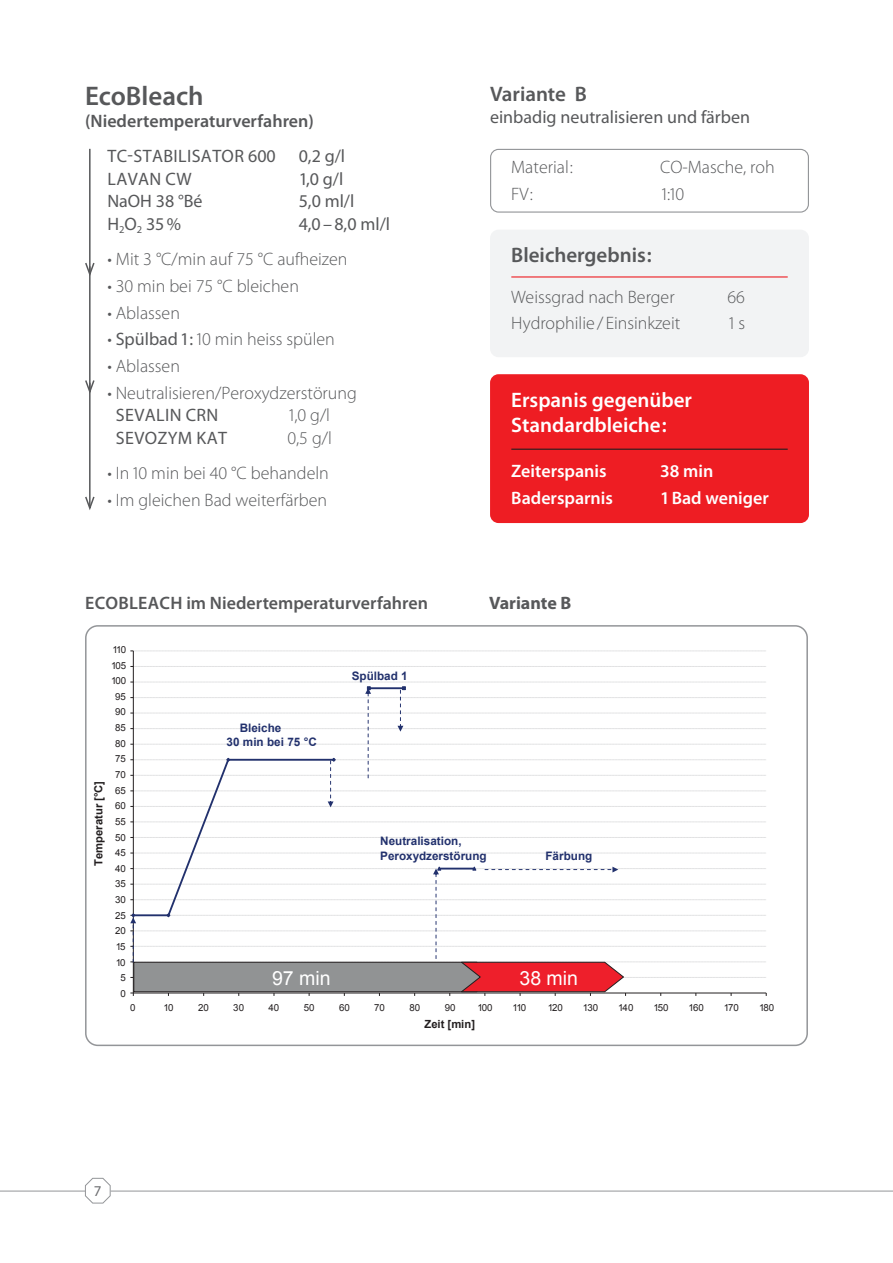
<style>
.page{position:relative;width:893px;height:1263px;background:#fff}
.page>*{position:absolute;margin:0;border:0;box-sizing:border-box;transform-origin:0 0}
.t1{font:600 27px "Myriad Pro";color:#57585a}
.t2{font:600 21px/25.2px "Myriad Pro";color:#fff}
.t3{font:600 21px "Myriad Pro";color:#57585a}
.t4{font:19.5px "Arial";color:#fff}
.t5{font:300 18px "Myriad Pro";color:#57585a}
.t6{font:18px "Myriad Pro";color:#57585a}
.t7{font:600 18px "Myriad Pro";color:#57585a}
.t8{font:600 18px "Myriad Pro";color:#fff}
.t9{font:18px "Myriad Pro";letter-spacing:.02em;color:#57585a}
.t10{font:700 18px "Myriad Pro";color:#57585a}
.t11{font:15px "Myriad Pro";color:#6c6d70}
.t12{font:700 11.7px/14.7px "Arial";color:#22316d}
.t13{font:700 11.25px "Arial";color:#231f20}
.t14{font:9.75px "Arial";letter-spacing:-.005em;color:#231f20}
.s1{font-weight:400}
</style>
<div class="page">
<div style="left:490px;top:230px;width:319px;height:127px;background:#f2f3f4;border-radius:9px"></div>
<div style="left:490px;top:149px;width:319px;height:64px;border:1px solid #939598;border-radius:8px"></div>
<hr style="left:511px;top:276px;width:277px;height:2px;background:#ee1d23">
<div style="left:490px;top:374px;width:319px;height:149px;background:#ee1d23;border-radius:9px"></div>
<hr style="left:511px;top:449px;width:277px;height:1px;background:#231f20">
<hr style="left:133px;top:651px;width:1px;height:342px;background:#231f20">
<svg style="left:130px;top:666px;width:636px;height:1px"></svg>
<svg style="left:130px;top:651px;width:636px;height:1px"></svg>
<svg style="left:130px;top:682px;width:637px;height:314px"></svg>
<div style="left:85px;top:625px;width:723px;height:421px;border:2px solid #939598;border-radius:12px"></div>
<hr style="left:89px;top:149px;width:2px;height:125px;background:#57585a">
<svg style="left:85px;top:261px;width:10px;height:13px"></svg>
<hr style="left:89px;top:266px;width:2px;height:126px;background:#57585a">
<svg style="left:85px;top:379px;width:10px;height:13px"></svg>
<hr style="left:89px;top:383px;width:2px;height:125px;background:#57585a">
<svg style="left:85px;top:495px;width:10px;height:15px"></svg>
<hr style="left:111px;top:1191px;width:782px;height:1px;background:#939598">
<div style="left:85px;top:1178px;width:26px;height:25px;border:1px solid #939598;border-radius:7px"></div>
<hr style="left:0;top:1191px;width:85px;height:1px;background:#939598">
<h1 class="t1" style="left:85px;top:79px;width:120px">EcoBleach</h1>
<p class="t7" style="left:85px;top:109px;width:230px">(Niedertemperaturverfahren)</p>
<p class="t9" style="left:108px;top:145px;width:170px">TC-STABILISATOR 600</p>
<p class="t6" style="left:299px;top:145px;width:48px">0,2 g/l</p>
<p class="t6" style="left:108px;top:168px;width:86px">LAVAN CW</p>
<p class="t6" style="left:299px;top:168px;width:46px">1,0 g/l</p>
<p class="t6" style="left:107px;top:190px;width:97px">NaOH 38 °Bé</p>
<p class="t6" style="left:299px;top:190px;width:57px">5,0 ml/l</p>
<p class="t6" style="left:107px;top:213px;width:75px">H<sub>2</sub>O<sub>2</sub> 35%</p>
<p class="t6" style="left:299px;top:213px;width:93px">4,0–8,0 ml/l</p>
<p class="t5" style="left:107px;top:248px;width:242px">• Mit 3 °C/min auf 75 °C aufheizen</p>
<p class="t5" style="left:107px;top:275px;width:193px">• 30 min bei 75 °C bleichen</p>
<p class="t5" style="left:107px;top:302px;width:74px">• Ablassen</p>
<p class="t5" style="left:107px;top:328px;width:229px">• <span class="s1">Spülbad 1:</span> 10 min heiss spülen</p>
<p class="t5" style="left:107px;top:355px;width:74px">• Ablassen</p>
<p class="t5" style="left:107px;top:382px;width:251px">• Neutralisieren/Peroxydzerstörung</p>
<p class="t9" style="left:116px;top:404px;width:104px">SEVALIN CRN</p>
<p class="t5" style="left:287px;top:404px;width:44px">1,0 g/l</p>
<p class="t9" style="left:116px;top:427px;width:113px">SEVOZYM KAT</p>
<p class="t5" style="left:287px;top:427px;width:46px">0,5 g/l</p>
<p class="t5" style="left:107px;top:462px;width:223px">• In 10 min bei 40 °C behandeln</p>
<p class="t5" style="left:107px;top:489px;width:221px">• Im gleichen Bad weiterfärben</p>
<p class="t3" style="left:490px;top:80px;width:98px">Variante B</p>
<p class="t6" style="left:490px;top:106px;width:262px">einbadig neutralisieren und färben</p>
<p class="t5" style="left:511px;top:156px;width:63px">Material:</p>
<p class="t5" style="left:660px;top:156px;width:116px">CO-Masche, roh</p>
<p class="t5" style="left:511px;top:183px;width:23px">FV:</p>
<p class="t5" style="left:660px;top:183px;width:26px">1:10</p>
<p class="t3" style="left:511px;top:242px;width:142px">Bleichergebnis:</p>
<p class="t5" style="left:511px;top:286px;width:165px">Weissgrad nach Berger</p>
<p class="t5" style="left:727px;top:286px;width:19px">66</p>
<p class="t5" style="left:511px;top:313px;width:171px">Hydrophilie / Einsinkzeit</p>
<p class="t5" style="left:727px;top:313px;width:19px">1s</p>
<p class="t2" style="left:511px;top:387px;width:182px">Erspanis gegenüber<br>Standardbleiche:</p>
<p class="t8" style="left:511px;top:459px;width:97px">Zeiterspanis</p>
<p class="t8" style="left:660px;top:459px;width:55px">38 min</p>
<p class="t8" style="left:511px;top:486px;width:103px">Badersparnis</p>
<p class="t8" style="left:660px;top:486px;width:110px">1 Bad weniger</p>
<p class="t7" style="left:85px;top:591px;width:344px">ECOBLEACH im Niedertemperaturverfahren</p>
<p class="t10" style="left:489px;top:591px;width:84px">Variante B</p>
<p class="t14" style="left:112px;top:643px;width:15px">110</p>
<p class="t14" style="left:111px;top:659px;width:17px">105</p>
<p class="t14" style="left:111px;top:674px;width:17px">100</p>
<p class="t14" style="left:115px;top:690px;width:12px">95</p>
<p class="t14" style="left:115px;top:706px;width:12px">90</p>
<p class="t14" style="left:115px;top:721px;width:12px">85</p>
<p class="t14" style="left:115px;top:737px;width:12px">80</p>
<p class="t14" style="left:115px;top:752px;width:12px">75</p>
<p class="t13" style="left:91px;top:866px;width:86px;rotate:-90deg">Temperatur [°C]</p>
<p class="t14" style="left:115px;top:768px;width:12px">70</p>
<p class="t14" style="left:115px;top:784px;width:12px">65</p>
<p class="t14" style="left:115px;top:799px;width:12px">60</p>
<p class="t14" style="left:115px;top:815px;width:12px">55</p>
<p class="t14" style="left:115px;top:831px;width:12px">50</p>
<p class="t14" style="left:115px;top:846px;width:12px">45</p>
<p class="t14" style="left:115px;top:862px;width:12px">40</p>
<p class="t14" style="left:115px;top:878px;width:12px">35</p>
<p class="t14" style="left:115px;top:893px;width:12px">30</p>
<p class="t14" style="left:115px;top:909px;width:12px">25</p>
<p class="t14" style="left:115px;top:924px;width:12px">20</p>
<p class="t14" style="left:116px;top:940px;width:11px">15</p>
<p class="t14" style="left:116px;top:956px;width:11px">10</p>
<p class="t14" style="left:120px;top:971px;width:7px">5</p>
<p class="t14" style="left:120px;top:987px;width:7px">0</p>
<p class="t12" style="left:227px;top:720px;width:92px;text-indent:13px">Bleiche<br>30 min bei 75 °C</p>
<p class="t12" style="left:352px;top:669px;width:57px">Spülbad 1</p>
<p class="t12" style="left:380px;top:834px;width:108px">Neutralisation,<br>Peroxydzerstörung</p>
<p class="t12" style="left:545px;top:849px;width:48px">Färbung</p>
<p class="t4" style="left:272px;top:965px;width:60px">97 min</p>
<p class="t4" style="left:519px;top:965px;width:60px">38 min</p>
<p class="t14" style="left:130px;top:1001px;width:7px">0</p>
<p class="t14" style="left:164px;top:1001px;width:11px">10</p>
<p class="t14" style="left:198px;top:1001px;width:12px">20</p>
<p class="t14" style="left:233px;top:1001px;width:12px">30</p>
<p class="t14" style="left:269px;top:1001px;width:12px">40</p>
<p class="t14" style="left:304px;top:1001px;width:12px">50</p>
<p class="t14" style="left:339px;top:1001px;width:12px">60</p>
<p class="t14" style="left:374px;top:1001px;width:12px">70</p>
<p class="t14" style="left:409px;top:1001px;width:12px">80</p>
<p class="t14" style="left:445px;top:1001px;width:12px">90</p>
<p class="t14" style="left:477px;top:1001px;width:17px">100</p>
<p class="t14" style="left:513px;top:1001px;width:15px">110</p>
<p class="t14" style="left:548px;top:1001px;width:17px">120</p>
<p class="t14" style="left:583px;top:1001px;width:17px">130</p>
<p class="t14" style="left:618px;top:1001px;width:17px">140</p>
<p class="t14" style="left:653px;top:1001px;width:17px">150</p>
<p class="t14" style="left:689px;top:1001px;width:17px">160</p>
<p class="t14" style="left:724px;top:1001px;width:17px">170</p>
<p class="t14" style="left:759px;top:1001px;width:17px">180</p>
<p class="t11" style="left:94px;top:1181px;width:9px">7</p>
<p class="t13" style="left:424px;top:1017px;width:52px">Zeit [min]</p>
</div>
